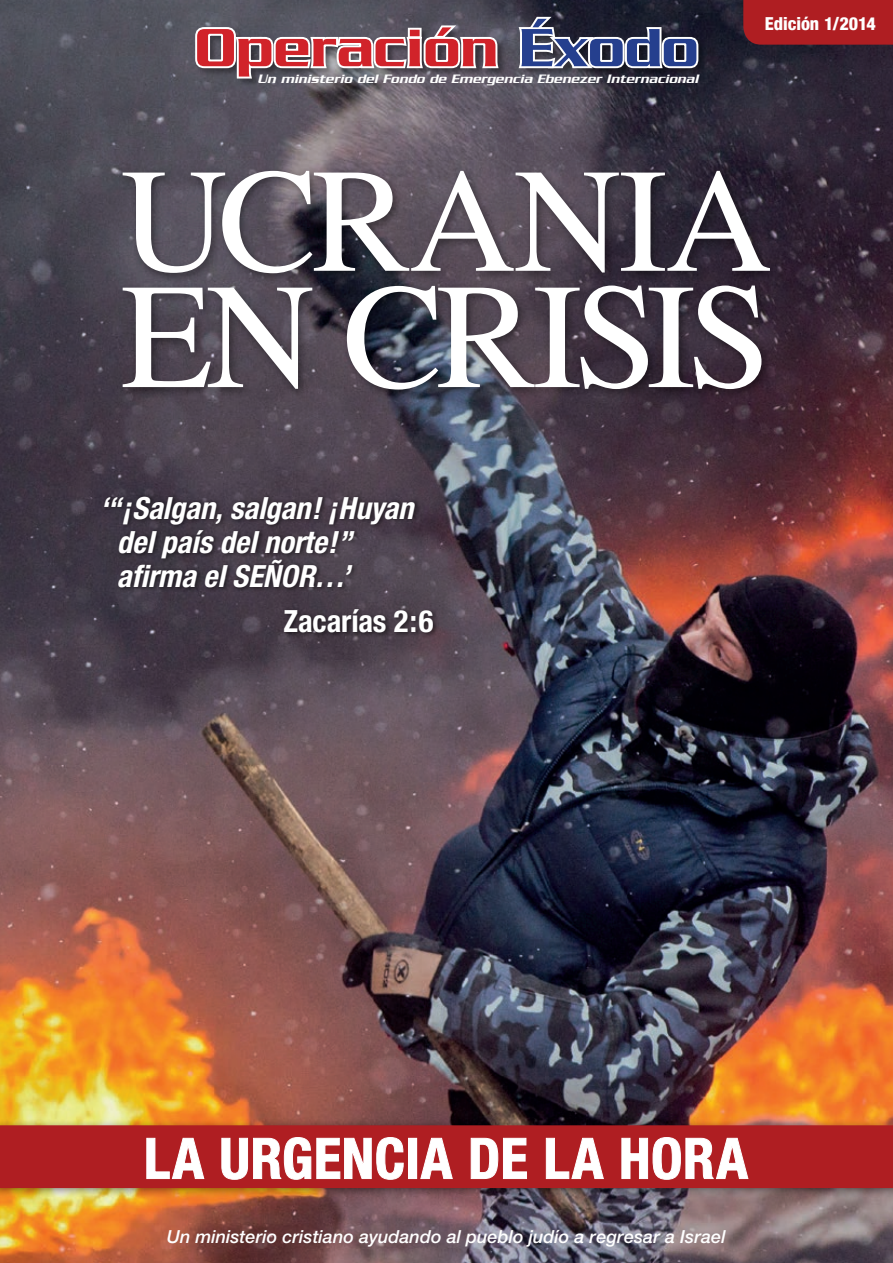
<style>
.page{position:relative;width:893px;height:1263px;background:#fff}
.page>*{position:absolute;margin:0;border:0;box-sizing:border-box;transform-origin:0 0}
.t1{font:150.3px "Times";letter-spacing:-.05em;color:#fff}
.t2{font:148.35px "Times";letter-spacing:-.02em;color:#fff}
.t3{font:500 58.05px "Serpentine";letter-spacing:.005em;color:#d1232a}
.t4{font:700 condensed 56.4px "Helvetica Neue";letter-spacing:.01em;color:#fff}
.t5{font:italic 700 condensed 30.6px/33.9px "Helvetica Neue";color:#fff}
.t6{font:700 condensed 30.6px "Helvetica Neue";letter-spacing:-.005em;color:#fff}
.t7{font:italic 500 18px "Helvetica Neue";letter-spacing:.005em;color:#fff}
.t8{font:800 condensed 18px "Helvetica Neue";letter-spacing:-.005em;color:#fff}
.t9{font:italic 500 13.2px "Serpentine";letter-spacing:.01em;color:#fff}
.s1{color:#253f8e}
</style>
<div class="page">
<img style="left:0;top:0;width:893px;height:1263px">
<div style="left:195px;top:16px;width:512px;height:71px;background:#231f20;opacity:.4"></div>
<svg style="left:193px;top:23px;width:308px;height:58px"></svg>
<svg style="left:516px;top:15px;width:184px;height:56px"></svg>
<div style="left:743px;top:0;width:150px;height:45px;background:#af1e22"></div>
<div style="left:102px;top:493px;width:337px;height:145px;background:#231f20;opacity:.67"></div>
<div style="left:118px;top:165px;width:663px;height:235px;background:#231f20;opacity:.5"></div>
<div style="left:0;top:1119px;width:893px;height:79px;background:#231f20;opacity:.5"></div>
<div style="left:0;top:1125px;width:893px;height:63px;background:#af1e22"></div>
<svg style="left:146px;top:1137px;width:58px;height:42px;background:#b93a3d"></svg>
<svg style="left:221px;top:1137px;width:183px;height:43px;background:#bb4043"></svg>
<div style="left:409px;top:1138px;width:8px;height:40px;border:1px solid #fff"></div>
<svg style="left:420px;top:1137px;width:33px;height:42px"></svg>
<svg style="left:470px;top:1137px;width:57px;height:42px;background:#bb4144"></svg>
<svg style="left:546px;top:1137px;width:58px;height:42px;background:#b8393d"></svg>
<svg style="left:621px;top:1137px;width:128px;height:43px;background:#ba3d41"></svg>
<h3 class="t3" style="left:195px;top:15px;width:505px">Operación <span class="s1">Éxodo</span></h3>
<p class="t9" style="left:258px;top:72px;width:442px">Un ministerio del Fondo de Emergencia Ebenezer Internacional</p>
<p class="t8" style="left:765px;top:12px;width:112px">Edición 1/2014</p>
<h2 class="t2" style="left:121px;top:82px;width:653px">UCRANIA</h2>
<h1 class="t1" style="left:121px;top:196px;width:652px">EN CRISIS</h1>
<h3 class="t5" style="left:117px;top:490px;width:298px;text-indent:-17px">‘“¡Salgan, salgan! ¡Huyan del país del norte!” afirma el SEÑOR…’</h3>
<h3 class="t6" style="left:283px;top:602px;width:152px">Zacarías 2:6</h3>
<h3 class="t4" style="left:144px;top:1124px;width:605px">LA URGENCIA DE LA HORA</h3>
<p class="t7" style="left:167px;top:1226px;width:560px">Un ministerio cristiano ayudando al pueblo judío a regresar a Israel</p>
</div>
